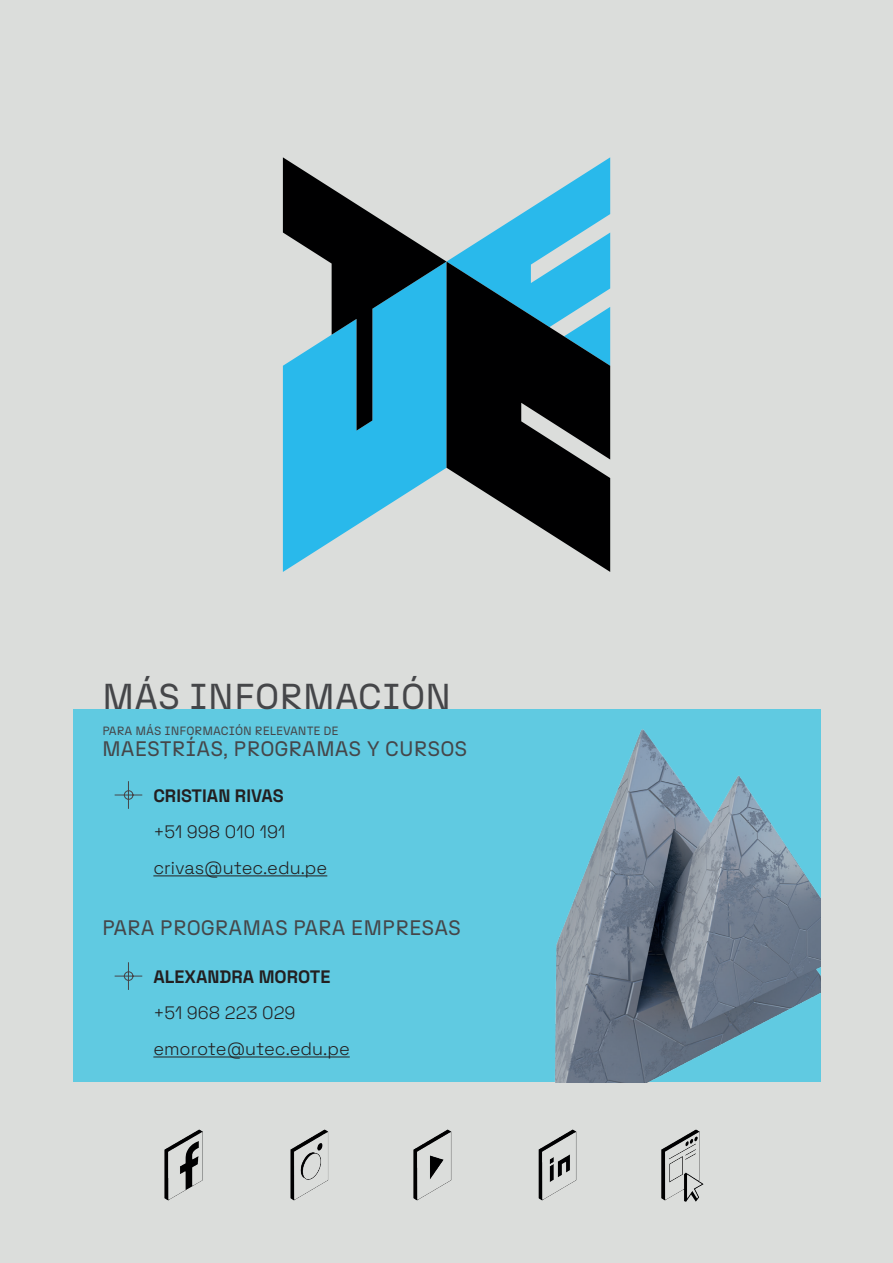
<style>
.page{position:relative;width:893px;height:1263px;background:#dbdddb}
.page>*{position:absolute;margin:0;border:0;box-sizing:border-box;transform-origin:0 0}
.t1{font:36px "N27";color:#454649}
.t2{font:21px "N27";color:#454649}
.t3{font:300 18px/36px "Space Grotesk";color:#231f20}
.t4{font:700 18px "Space Grotesk";color:#231f20}
.t5{font:12px "N27";color:#454649}
</style>
<div class="page">
<div style="left:73px;top:709px;width:748px;height:373px;background:#60cae1"></div>
<img style="left:554px;top:729px;width:267px;height:354px">
<img style="left:164px;top:1129px;width:39px;height:72px">
<img style="left:413px;top:1129px;width:39px;height:72px">
<img style="left:290px;top:1129px;width:39px;height:72px">
<img style="left:538px;top:1129px;width:39px;height:72px">
<img style="left:661px;top:1129px;width:43px;height:73px">
<svg style="left:283px;top:431px;width:163px;height:141px;fill:#29b9eb"></svg>
<svg style="left:283px;top:157px;width:327px;height:274px"></svg>
<svg style="left:446px;top:262px;width:164px;height:310px;fill:#000001"></svg>
<hr style="left:153px;top:875px;width:174px;height:1px;background:#231f20">
<hr style="left:153px;top:1056px;width:197px;height:1px;background:#231f20">
<svg style="left:114px;top:781px;width:29px;height:28px"></svg>
<svg style="left:114px;top:962px;width:29px;height:28px"></svg>
<h1 class="t1" style="left:102px;top:674px;width:351px">MÁS INFORMACIÓN</h1>
<p class="t5" style="left:102px;top:724px;width:238px">PARA MÁS INFORMACIÓN RELEVANTE DE</p>
<p class="t2" style="left:102px;top:736px;width:367px">MAESTRÍAS, PROGRAMAS Y CURSOS</p>
<p class="t4" style="left:153px;top:783px;width:132px">CRISTIAN RIVAS</p>
<p class="t3" style="left:153px;top:813px;width:175px">+51 998 010 191 crivas@utec.edu.pe</p>
<p class="t2" style="left:102px;top:915px;width:360px">PARA PROGRAMAS PARA EMPRESAS</p>
<p class="t4" style="left:153px;top:964px;width:178px">ALEXANDRA MOROTE</p>
<p class="t3" style="left:153px;top:994px;width:198px">+51 968 223 029 emorote@utec.edu.pe</p>
</div>
